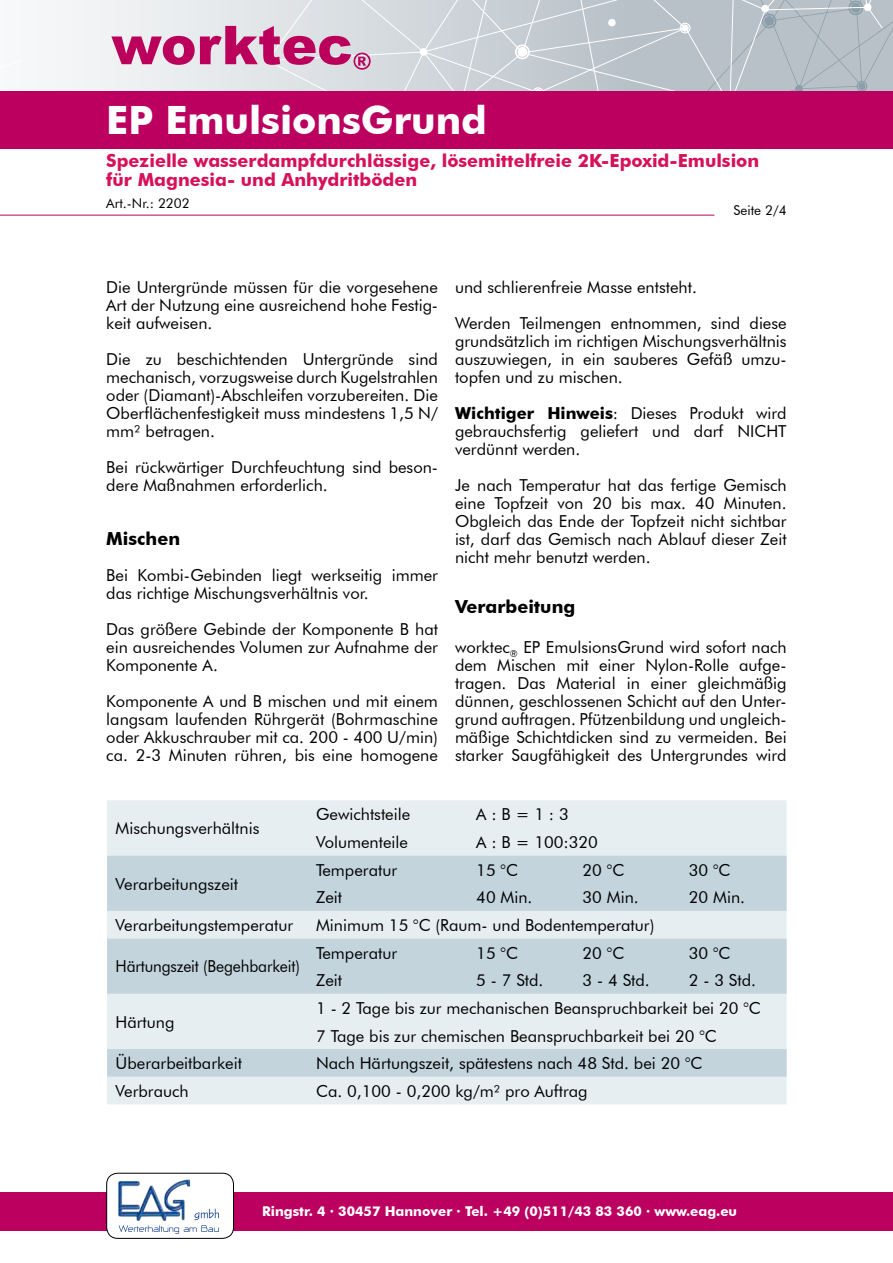
<style>
.page{position:relative;width:893px;height:1263px;background:#fff}
.page>*{position:absolute;margin:0;border:0;box-sizing:border-box;transform-origin:0 0}
.t1{font:700 39px "Futura BT";color:#fff}
.t2{font:700 18px/19.5px "Futura BT";color:#d7105a}
.t3{font:700 18px "Futura BT";color:#000}
.t4{font:16.5px/18px "Futura BT";color:#000;text-align:justify}
.t5{font:16.5px "Futura BT";color:#000;scale:.95 1}
.t6{font:700 13.5px "Futura BT";color:#fff}
.t7{font:13.5px "Futura BT";color:#000}
.s1{font-weight:700}
</style>
<div class="page">
<div style="left:0;top:0;width:893px;height:91px;background:#f4f5f6"></div>
<div style="left:107px;top:800px;width:680px;height:304px;background:#e7eef1"></div>
<svg style="left:107px;top:855px;width:680px;height:222px;background:#d0dde4"></svg>
<div style="left:0;top:91px;width:893px;height:58px;background:#bb0060"></div>
<div style="left:0;top:1192px;width:893px;height:39px;background:#bb0060"></div>
<div style="left:107px;top:1173px;width:126px;height:65px;background:#fff;border-radius:11px"></div>
<svg style="left:119px;top:1209px;width:100px;height:25px"></svg>
<img style="left:119px;top:1180px;width:70px;height:40px">
<div style="left:106px;top:1173px;width:128px;height:66px;border:1px solid #000;border-radius:11px"></div>
<hr style="left:0;top:215px;width:714px;height:1px;background:#bb0060">
<svg style="left:111px;top:0;width:782px;height:91px"></svg>
<h1 class="t1" style="left:106px;top:96px;width:382px">EP EmulsionsGrund</h1>
<p class="t2" style="left:106px;top:150px;width:654px">Spezielle wasserdampfdurchlässige, lösemittelfreie 2K-Epoxid-Emulsion für Magnesia- und Anhydritböden</p>
<p class="t7" style="left:106px;top:195px;width:85px">Art.-Nr.: 2202</p>
<p class="t7" style="left:733px;top:202px;width:55px">Seite 2/4</p>
<p class="t4" style="left:106px;top:278px;width:333px">Die Untergründe müssen für die vorgesehene Art der Nutzung eine ausreichend hohe Festig&shy;keit aufweisen.</p>
<p class="t4" style="left:106px;top:350px;width:333px">Die zu beschichtenden Untergründe sind mechanisch, vorzugsweise durch Kugelstrahlen oder (Diamant)-Abschleifen vorzubereiten. Die Oberflächenfestigkeit muss mindestens 1,5 N/ mm² betragen.</p>
<p class="t4" style="left:106px;top:458px;width:333px">Bei rückwärtiger Durchfeuchtung sind beson&shy;dere Maßnahmen erforderlich.</p>
<p class="t3" style="left:106px;top:528px;width:75px">Mischen</p>
<p class="t4" style="left:106px;top:566px;width:333px">Bei Kombi-Gebinden liegt werkseitig immer das richtige Mischungsverhältnis vor.</p>
<p class="t4" style="left:106px;top:620px;width:333px">Das größere Gebinde der Komponente B hat ein ausreichendes Volumen zur Aufnahme der Komponente A.</p>
<p class="t4" style="left:106px;top:692px;width:333px">Komponente A und B mischen und mit einem langsam laufenden Rührgerät (Bohrmaschine oder Akkuschrauber mit ca. 200 - 400 U/min) ca. 2-3 Minuten rühren, bis eine homogene</p>
<p class="t4" style="left:455px;top:269px;width:333px;line-height:36px">und schlierenfreie Masse entsteht.<br>Werden Teilmengen entnommen, sind diese</p>
<p class="t4" style="left:455px;top:332px;width:333px">grundsätzlich im richtigen Mischungsverhältnis auszuwiegen, in ein sauberes Gefäß umzu&shy;topfen und zu mischen.</p>
<p class="t4" style="left:455px;top:404px;width:333px"><span class="s1">Wichtiger Hinweis</span>: Dieses Produkt wird gebrauchsfertig geliefert und darf NICHT verdünnt werden.</p>
<p class="t4" style="left:455px;top:476px;width:333px">Je nach Temperatur hat das fertige Gemisch eine Topfzeit von 20 bis max. 40 Minuten.<br>Obgleich das Ende der Topfzeit nicht sichtbar ist, darf das Gemisch nach Ablauf dieser Zeit nicht mehr benutzt werden.</p>
<p class="t3" style="left:455px;top:595px;width:122px">Verarbeitung</p>
<p class="t4" style="left:455px;top:638px;width:333px">worktec<sub>®</sub> EP EmulsionsGrund wird sofort nach dem Mischen mit einer Nylon-Rolle aufge&shy;tragen. Das Material in einer gleichmäßig dünnen, geschlossenen Schicht auf den Unter&shy;grund auftragen. Pfützenbildung und ungleich&shy;mäßige Schichtdicken sind zu vermeiden. Bei starker Saugfähigkeit des Untergrundes wird</p>
<p class="t4" style="left:116px;top:819px;width:145px">Mischungsverhältnis</p>
<p class="t4" style="left:116px;top:874px;width:124px">Verarbeitungszeit</p>
<p class="t4" style="left:316px;top:805px;width:96px">Gewichtsteile</p>
<p class="t4" style="left:476px;top:805px;width:94px">A : B = 1 : 3</p>
<p class="t4" style="left:316px;top:833px;width:93px">Volumenteile</p>
<p class="t4" style="left:476px;top:833px;width:123px">A : B = 100:320</p>
<p class="t4" style="left:316px;top:861px;width:83px">Temperatur</p>
<p class="t4" style="left:476px;top:861px;width:43px">15 °C</p>
<p class="t4" style="left:583px;top:861px;width:43px">20 °C</p>
<p class="t4" style="left:689px;top:861px;width:43px">30 °C</p>
<p class="t4" style="left:316px;top:888px;width:28px">Zeit</p>
<p class="t4" style="left:476px;top:888px;width:58px">40 Min.</p>
<p class="t4" style="left:583px;top:888px;width:58px">30 Min.</p>
<p class="t4" style="left:689px;top:888px;width:58px">20 Min.</p>
<p class="t4" style="left:116px;top:916px;width:179px">Verarbeitungstemperatur</p>
<p class="t4" style="left:316px;top:916px;width:340px">Minimum 15 °C (Raum- und Bodentemperatur)</p>
<p class="t5" style="left:116px;top:956px;width:196px">Härtungszeit (Begehbarkeit)</p>
<p class="t4" style="left:316px;top:943px;width:83px">Temperatur</p>
<p class="t4" style="left:476px;top:943px;width:43px">15 °C</p>
<p class="t4" style="left:583px;top:943px;width:43px">20 °C</p>
<p class="t4" style="left:689px;top:943px;width:43px">30 °C</p>
<p class="t4" style="left:316px;top:971px;width:28px">Zeit</p>
<p class="t4" style="left:476px;top:971px;width:69px">5 - 7 Std.</p>
<p class="t4" style="left:583px;top:971px;width:69px">3 - 4 Std.</p>
<p class="t4" style="left:689px;top:971px;width:69px">2 - 3 Std.</p>
<p class="t4" style="left:116px;top:1013px;width:61px">Härtung</p>
<p class="t4" style="left:316px;top:994px;width:446px;line-height:27.6px">1 - 2 Tage bis zur mechanischen Beanspruchbarkeit bei 20 °C<br>7 Tage bis zur chemischen Beanspruchbarkeit bei 20 °C</p>
<p class="t4" style="left:116px;top:1054px;width:128px">Überarbeitbarkeit</p>
<p class="t4" style="left:316px;top:1054px;width:388px">Nach Härtungszeit, spätestens nach 48 Std. bei 20 °C</p>
<p class="t4" style="left:116px;top:1082px;width:75px">Verbrauch</p>
<p class="t4" style="left:316px;top:1082px;width:273px">Ca. 0,100 - 0,200 kg/m² pro Auftrag</p>
<p class="t6" style="left:262px;top:1203px;width:476px">Ringstr. 4 · 30457 Hannover · Tel. +49 (0)511/43 83 360 · www.eag.eu</p>
</div>
